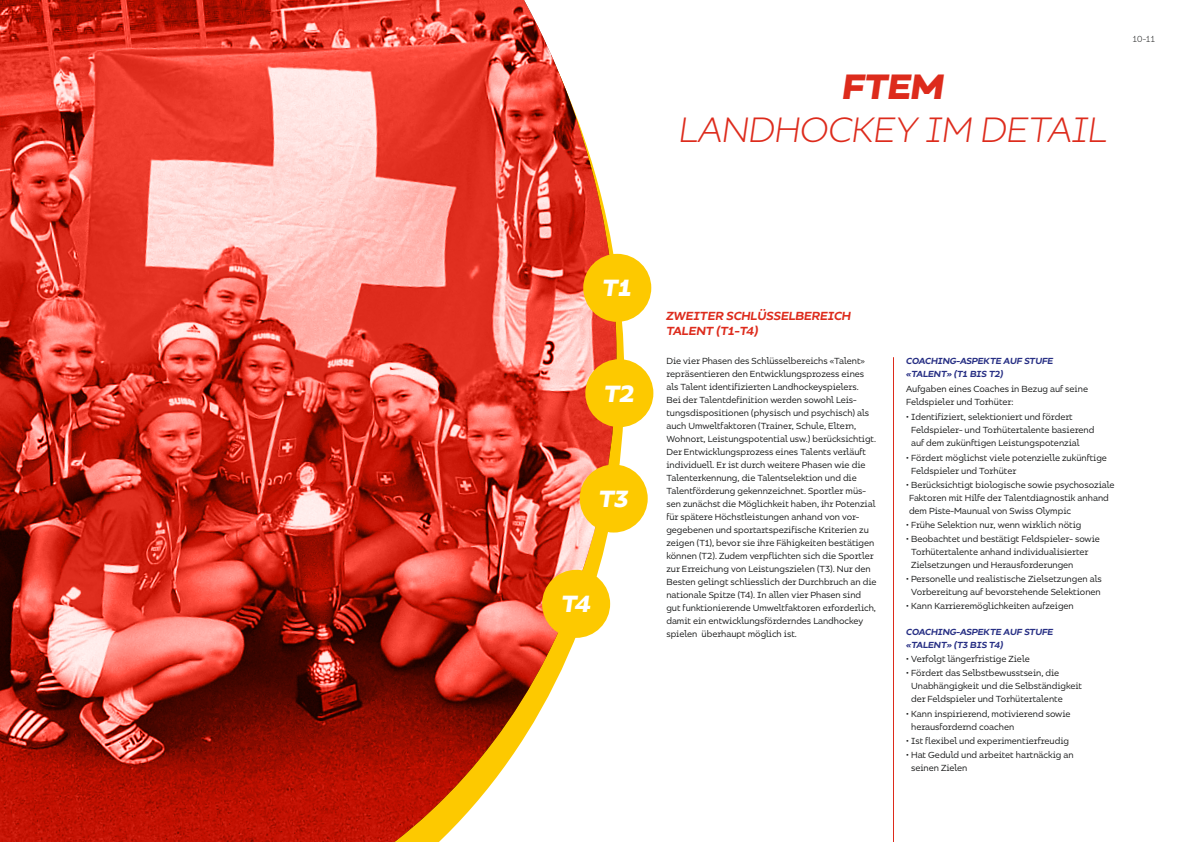
<style>
.page{position:relative;width:1191px;height:842px;background:#fff}
.page>*{position:absolute;margin:0;border:0;box-sizing:border-box;transform-origin:0 0}
.t1{font:italic 300 36px "Bilbao";color:#dd2b1c}
.t2{font:italic 600 36px "Bilbao";color:#dd2b1c}
.t3{font:italic 600 24px "Bilbao";color:#fff}
.t4{font:italic 500 12px/14.4px "Bilbao";color:#dd2b1c}
.t5{font:9px/13px "Bilbao";color:#151616}
.t6{font:italic 500 9px/13px "Bilbao";color:#272f84}
.t7{font:300 9px "Bilbao";color:#151616}
</style>
<div class="page">
<hr style="left:893px;top:357px;width:1px;height:485px;background:#dd2b1c">
<img style="left:0;top:0;width:654px;height:842px">
<div style="left:583px;top:254px;width:68px;height:68px;background:#fdc900;border-radius:50%"></div>
<div style="left:585px;top:359px;width:68px;height:68px;background:#fdc900;border-radius:50%"></div>
<div style="left:579px;top:464px;width:68px;height:68px;background:#fdc900;border-radius:50%"></div>
<div style="left:542px;top:570px;width:68px;height:68px;background:#fdc900;border-radius:50%"></div>
<h1 class="t2" style="left:843px;top:61px;width:102px">FTEM</h1>
<h1 class="t1" style="left:679px;top:104px;width:429px">LANDHOCKEY IM DETAIL</h1>
<p class="t7" style="left:1132px;top:33px;width:24px">10-11</p>
<h2 class="t3" style="left:602px;top:271px;width:31px">T1</h2>
<h2 class="t3" style="left:604px;top:377px;width:32px">T2</h2>
<h2 class="t3" style="left:599px;top:482px;width:31px">T3</h2>
<h2 class="t3" style="left:561px;top:587px;width:31px">T4</h2>
<h3 class="t4" style="left:666px;top:309px;width:186px">ZWEITER SCHLÜSSELBEREICH<br>TALENT (T1-T4)</h3>
<p class="t5" style="left:666px;top:354px;width:212px">Die vier Phasen des Schlüsselbereichs «Talent» repräsentieren den Entwicklungsprozess eines als Talent identifizierten Landhockeyspielers.<br>Bei der Talentdefinition werden sowohl Leis&shy;tungsdispositionen (physisch und psychisch) als auch Umweltfaktoren (Trainer, Schule, Eltern, Wohnort, Leistungspotential usw.) berücksichtigt.<br>Der Entwicklungsprozess eines Talents verläuft individuell. Er ist durch weitere Phasen wie die Talenterkennung, die Talentselektion und die Talentförderung gekennzeichnet. Sportler müs&shy;sen zunächst die Möglichkeit haben, ihr Potenzial für spätere Höchstleistungen anhand von vor&shy;gegebenen und sportartspezifische Kriterien zu zeigen (T1), bevor sie ihre Fähigkeiten bestätigen können (T2). Zudem verpflichten sich die Sportler zur Erreichung von Leistungszielen (T3). Nur den Besten gelingt schliesslich der Durchbruch an die nationale Spitze (T4). In allen vier Phasen sind gut funktionierende Umweltfaktoren erforderlich, damit ein entwicklungsförderndes Landhockey spielen überhaupt möglich ist.</p>
<p class="t6" style="left:906px;top:354px;width:149px">COACHING-ASPEKTE AUF STUFE «TALENT» (T1 BIS T2)</p>
<p class="t5" style="left:906px;top:382px;width:183px">Aufgaben eines Coaches in Bezug auf seine<br>Feldspieler und Torhüter:</p>
<p class="t5" style="left:911px;top:411px;width:185px;text-indent:-5px">• Identifiziert, selektioniert und fördert<br>Feldspieler- und Torhütertalente basierend auf dem zukünftigen Leistungspotenzial</p>
<p class="t5" style="left:911px;top:451px;width:197px;text-indent:-5px">• Fördert möglichst viele potenzielle zukünftige<br>Feldspieler und Torhüter</p>
<p class="t5" style="left:909px;top:478px;width:207px;text-indent:-3px">• Berücksichtigt biologische sowie psychosoziale<br>Faktoren mit Hilfe der Talentdiagnostik anhand dem Piste-Maunual von Swiss Olympic</p>
<p class="t5" style="left:906px;top:518px;width:177px">• Frühe Selektion nur, wenn wirklich nötig</p>
<p class="t5" style="left:911px;top:532px;width:190px;text-indent:-5px">• Beobachtet und bestätigt Feldspieler- sowie<br>Torhütertalente anhand individualisierter<br>Zielsetzungen und Herausforderungen</p>
<p class="t5" style="left:906px;top:572px;width:197px;text-align:center">• Personelle und realistische Zielsetzungen als<br>Vorbereitung auf bevorstehende Selektionen</p>
<p class="t5" style="left:906px;top:599px;width:169px">• Kann Karrieremöglichkeiten aufzeigen</p>
<p class="t6" style="left:906px;top:625px;width:149px">COACHING-ASPEKTE AUF STUFE «TALENT» (T3 BIS T4)</p>
<p class="t5" style="left:906px;top:653px;width:125px">• Verfolgt längerfristige Ziele</p>
<p class="t5" style="left:911px;top:667px;width:172px;text-indent:-5px">• Fördert das Selbstbewusstsein, die<br>Unabhängigkeit und die Selbständigkeit der Feldspieler und Torhütertalente</p>
<p class="t5" style="left:911px;top:707px;width:161px;text-indent:-5px">• Kann inspirierend, motivierend sowie herausfordernd coachen</p>
<p class="t5" style="left:906px;top:734px;width:164px">• Ist flexibel und experimentierfreudig</p>
<p class="t5" style="left:911px;top:748px;width:164px;text-indent:-5px">• Hat Geduld und arbeitet hartnäckig an seinen Zielen</p>
</div>
